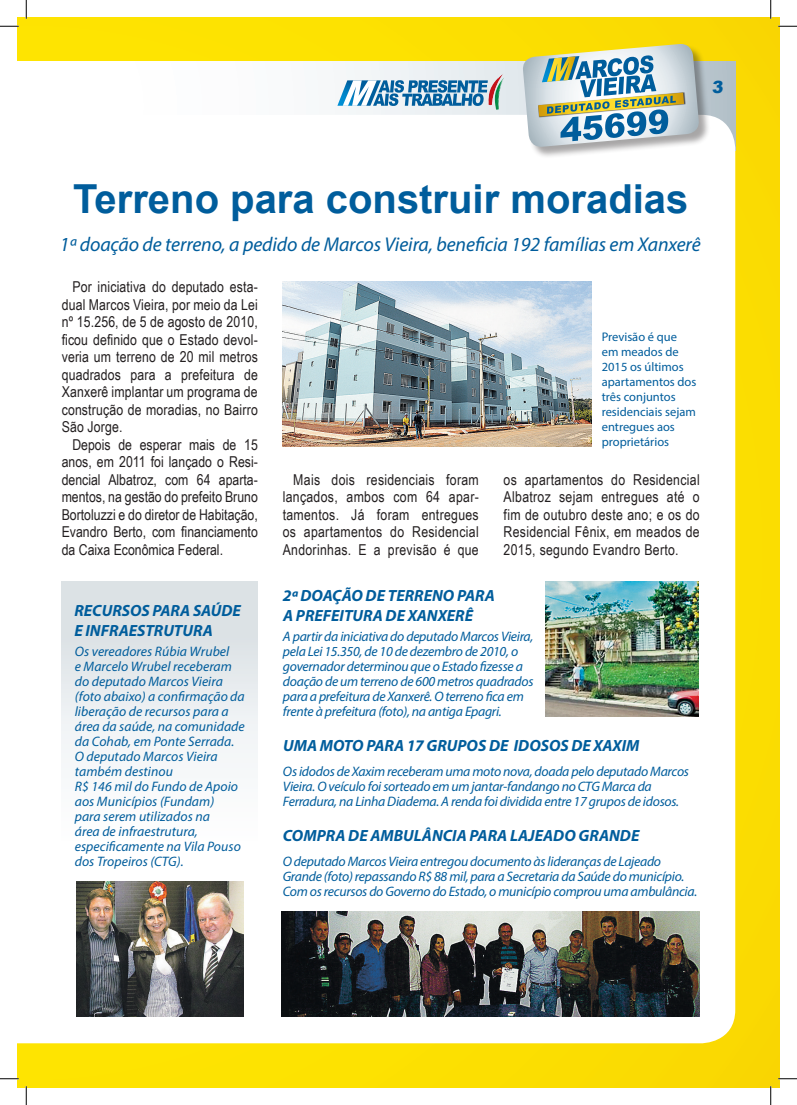
<style>
.page{position:relative;width:797px;height:1105px;background:#fff}
.page>*{position:absolute;margin:0;border:0;box-sizing:border-box;transform-origin:0 0}
.t1{font:700 40px "Arial";color:#005d9c}
.t2{font:italic 20px "Myriad Pro";letter-spacing:-.005em;color:#005d9c}
.t3{font:900 16.88px "Arial";color:#005d9c}
.t4{font:italic 700 16.25px/20px "Myriad Pro";color:#005d9c}
.t5{font:15px/17.5px "Arial Narrow";letter-spacing:.015em;color:#231f20;text-align:justify}
.t6{font:italic 13.75px/15px "Myriad Pro";letter-spacing:-.02em;color:#005d9c}
.t7{font:italic 13.75px/15px "Myriad Pro";letter-spacing:.005em;color:#005d9c}
.t8{font:12.5px/15px "Myriad Pro";color:#005d9c}
</style>
<div class="page">
<div style="left:17px;top:17px;width:762px;height:1070px;background:#fbde01"></div>
<svg style="left:17px;top:62px;width:718px;height:53px;background:#f4f6f8"></svg>
<div style="left:17px;top:115px;width:718px;height:928px;background:#fff"></div>
<div style="left:523px;top:45px;width:187px;height:114px;background:#231f20;opacity:.4"></div>
<svg style="left:522px;top:44px;width:177px;height:104px;background:#acbfb1"></svg>
<svg style="left:337px;top:73px;width:168px;height:38px;background:#9dbed3"></svg>
<img style="left:283px;top:281px;width:308px;height:165px">
<img style="left:281px;top:911px;width:418px;height:105px">
<img style="left:546px;top:581px;width:152px;height:135px">
<svg style="left:62px;top:581px;width:196px;height:435px;background:#eff1f3"></svg>
<img style="left:76px;top:881px;width:167px;height:135px">
<svg style="left:0;top:25px;width:19px;height:2px"></svg>
<svg style="left:778px;top:25px;width:19px;height:2px"></svg>
<svg style="left:0;top:1078px;width:19px;height:1px"></svg>
<svg style="left:778px;top:1078px;width:19px;height:1px"></svg>
<svg style="left:25px;top:0;width:2px;height:19px"></svg>
<svg style="left:25px;top:1086px;width:2px;height:19px"></svg>
<svg style="left:770px;top:0;width:1px;height:19px"></svg>
<svg style="left:770px;top:1086px;width:1px;height:19px"></svg>
<p class="t3" style="left:712px;top:74px;width:15px">3</p>
<h1 class="t1" style="left:73px;top:173px;width:616px">Terreno para construir moradias</h1>
<h2 class="t2" style="left:60px;top:232px;width:642px">1ª doação de terreno, a pedido de Marcos Vieira, beneficia 192 famílias em Xanxerê</h2>
<p class="t5" style="left:62px;top:278px;width:198px;text-indent:11px">Por iniciativa do deputado esta&shy;dual Marcos Vieira, por meio da Lei nº 15.256, de 5 de agosto de 2010, ficou definido que o Estado devol&shy;veria um terreno de 20 mil metros quadrados para a prefeitura de Xanxerê implantar um programa de construção de moradias, no Bairro São Jorge.</p>
<p class="t5" style="left:62px;top:435px;width:198px;text-indent:11px">Depois de esperar mais de 15 anos, em 2011 foi lançado o Resi&shy;dencial Albatroz, com 64 aparta&shy;mentos, na gestão do prefeito Bruno Bortoluzzi e do diretor de Habitação, Evandro Berto, com financiamento da Caixa Econômica Federal.</p>
<p class="t4" style="left:74px;top:600px;width:168px">RECURSOS PARA SAÚDE<br>E INFRAESTRUTURA</p>
<p class="t7" style="left:75px;top:644px;width:171px">Os vereadores Rúbia Wrubel<br>e Marcelo Wrubel receberam do deputado Marcos Vieira (foto abaixo) a confirmação da liberação de recursos para a área da saúde, na comunidade da Cohab, em Ponte Serrada.<br>O deputado Marcos Vieira também destinou<br>R$ 146 mil do Fundo de Apoio aos Municípios (Fundam)<br>para serem utilizados na<br>área de infraestrutura, especificamente na Vila Pouso dos Tropeiros (CTG).</p>
<p class="t8" style="left:601px;top:329px;width:96px">Previsão é que em meados de<br>2015 os últimos apartamentos dos três conjuntos residenciais sejam entregues aos proprietários</p>
<p class="t5" style="left:283px;top:470px;width:198px;text-indent:11px">Mais dois residenciais foram lançados, ambos com 64 apar&shy;tamentos. Já foram entregues os apartamentos do Residencial Andorinhas. E a previsão é que</p>
<p class="t5" style="left:503px;top:470px;width:198px">os apartamentos do Residencial Albatroz sejam entregues até o fim de outubro deste ano; e os do Residencial Fênix, em meados de 2015, segundo Evandro Berto.</p>
<p class="t4" style="left:283px;top:585px;width:213px">2ª DOAÇÃO DE TERRENO PARA<br>A PREFEITURA DE XANXERÊ</p>
<p class="t6" style="left:283px;top:629px;width:252px">A partir da iniciativa do deputado Marcos Vieira, pela Lei 15.350, de 10 de dezembro de 2010, o governador determinou que o Estado fizesse a doação de um terreno de 600 metros quadrados para a prefeitura de Xanxerê. O terreno fica em frente à prefeitura (foto), na antiga Epagri.</p>
<p class="t4" style="left:283px;top:735px;width:358px">UMA MOTO PARA 17 GRUPOS DE IDOSOS DE XAXIM</p>
<p class="t6" style="left:283px;top:764px;width:407px">Os idodos de Xaxim receberam uma moto nova, doada pelo deputado Marcos<br>Vieira. O veículo foi sorteado em um jantar-fandango no CTG Marca da<br>Ferradura, na Linha Diadema. A renda foi dividida entre 17 grupos de idosos.</p>
<p class="t4" style="left:283px;top:825px;width:358px">COMPRA DE AMBULÂNCIA PARA LAJEADO GRANDE</p>
<p class="t6" style="left:283px;top:854px;width:416px">O deputado Marcos Vieira entregou documento às lideranças de Lajeado<br>Grande (foto) repassando R$ 88 mil, para a Secretaria da Saúde do município.<br>Com os recursos do Governo do Estado, o município comprou uma ambulância.</p>
</div>
